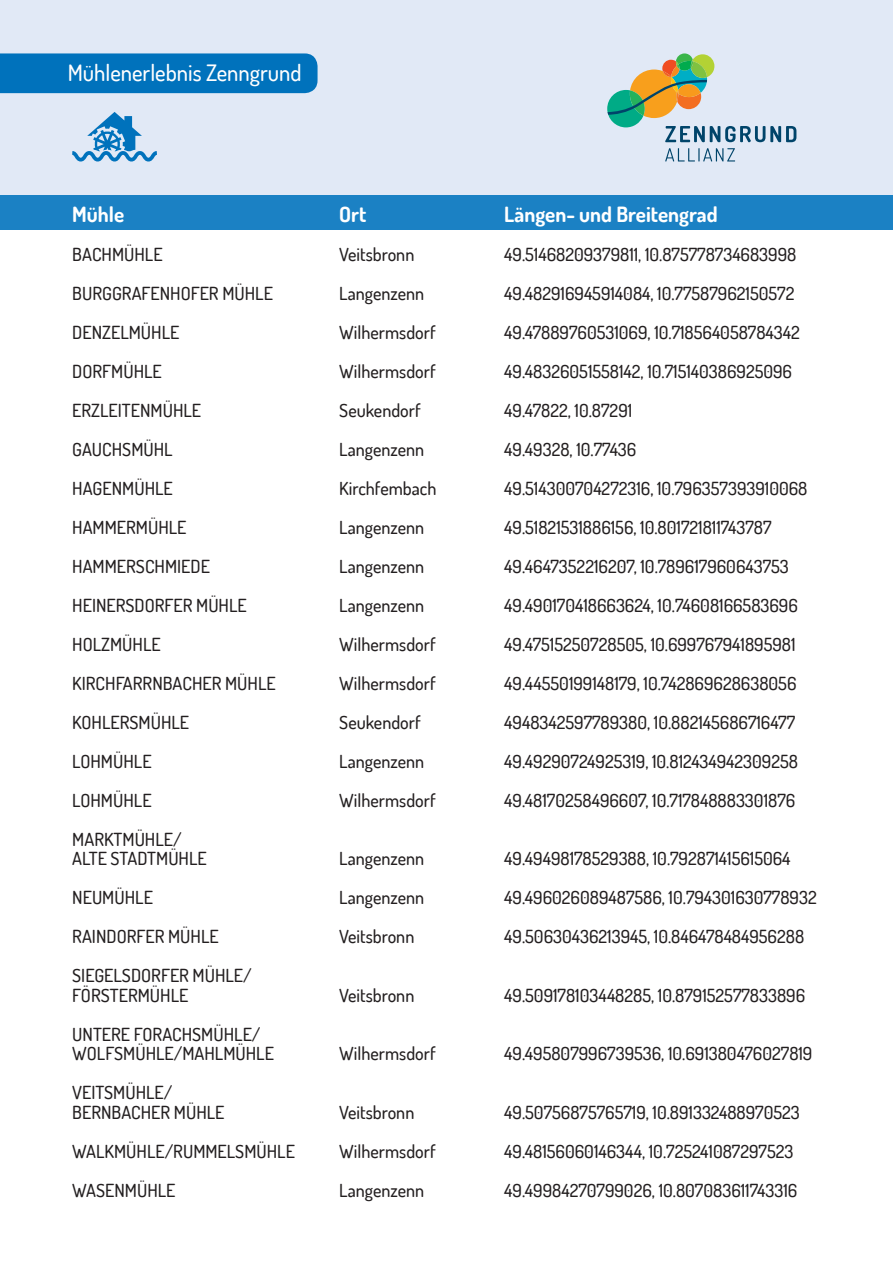
<style>
.page{position:relative;width:893px;height:1263px;background:#fff}
.page>*{position:absolute;margin:0;border:0;box-sizing:border-box;transform-origin:0 0}
.t1{font:500 22.5px "Dosis";color:#fff}
.t2{font:700 21px "Dosis";color:#fff}
.t3{font:500 18px/19.5px "Dosis";color:#231f20}
</style>
<div class="page">
<div style="left:0;top:0;width:893px;height:208px;background:#e1e9f6"></div>
<svg style="left:665px;top:148px;width:70px;height:13px"></svg>
<svg style="left:607px;top:53px;width:189px;height:89px"></svg>
<div style="left:0;top:196px;width:893px;height:34px;background:#1b81c4"></div>
<div style="left:0;top:53px;width:318px;height:40px;background:#0072bc"></div>
<svg style="left:72px;top:112px;width:85px;height:50px"></svg>
<p class="t1" style="left:68px;top:58px;width:235px">MÜHLENERLEBNIS ZENNGRUND</p>
<p class="t2" style="left:72px;top:200px;width:53px">Mühle</p>
<p class="t2" style="left:339px;top:200px;width:29px">Ort</p>
<p class="t2" style="left:504px;top:200px;width:215px">Längen- und Breitengrad</p>
<p class="t3" style="left:72px;top:245px;width:92px">BACHMÜHLE</p>
<p class="t3" style="left:339px;top:245px;width:77px">VEITSBRONN</p>
<p class="t3" style="left:504px;top:245px;width:294px">49.51468209379811, 10.875778734683998</p>
<p class="t3" style="left:72px;top:283px;width:239px">BURGGRAFENHOFER MÜHLE L</p>
<p class="t3" style="left:348px;top:283px;width:78px">ANGENZENN</p>
<p class="t3" style="left:504px;top:283px;width:292px">49.482916945914084, 10.77587962150572</p>
<p class="t3" style="left:72px;top:322px;width:109px">DENZELMÜHLE</p>
<p class="t3" style="left:339px;top:322px;width:98px">WILHERMSDORF</p>
<p class="t3" style="left:504px;top:322px;width:297px">49.47889760531069, 10.718564058784342</p>
<p class="t3" style="left:72px;top:361px;width:91px">DORFMÜHLE</p>
<p class="t3" style="left:339px;top:361px;width:98px">WILHERMSDORF</p>
<p class="t3" style="left:504px;top:361px;width:289px">49.48326051558142, 10.715140386925096</p>
<p class="t3" style="left:72px;top:400px;width:130px">ERZLEITENMÜHLE</p>
<p class="t3" style="left:339px;top:400px;width:83px">SEUKENDORF</p>
<p class="t3" style="left:504px;top:400px;width:129px">49.47822, 10.87291</p>
<p class="t3" style="left:72px;top:439px;width:102px">GAUCHSMÜHL</p>
<p class="t3" style="left:339px;top:439px;width:86px">LANGENZENN</p>
<p class="t3" style="left:504px;top:439px;width:134px">49.49328, 10.77436</p>
<p class="t3" style="left:72px;top:478px;width:102px">HAGENMÜHLE</p>
<p class="t3" style="left:339px;top:478px;width:99px">KIRCHFEMBACH</p>
<p class="t3" style="left:504px;top:478px;width:305px">49.514300704272316, 10.796357393910068</p>
<p class="t3" style="left:72px;top:517px;width:116px">HAMM ERMÜHLE</p>
<p class="t3" style="left:339px;top:517px;width:86px">LANGENZENN</p>
<p class="t3" style="left:504px;top:517px;width:269px">49.51821531886156, 10.801721811743787</p>
<p class="t3" style="left:72px;top:556px;width:139px">HAMM ERSCHMIEDE</p>
<p class="t3" style="left:339px;top:556px;width:86px">LANGENZENN</p>
<p class="t3" style="left:504px;top:556px;width:286px">49.4647352216207, 10.789617960643753</p>
<p class="t3" style="left:72px;top:595px;width:226px">HEINERSDORFER MÜHLE L</p>
<p class="t3" style="left:348px;top:595px;width:78px">ANGENZENN</p>
<p class="t3" style="left:504px;top:595px;width:295px">49.490170418663624, 10.74608166583696</p>
<p class="t3" style="left:72px;top:634px;width:90px">HOLZMÜHLE</p>
<p class="t3" style="left:339px;top:634px;width:98px">WILHERMSDORF</p>
<p class="t3" style="left:504px;top:634px;width:293px">49.47515250728505, 10.699767941895981</p>
<p class="t3" style="left:72px;top:673px;width:205px">KIRCHFARRNBACHER MÜHLE</p>
<p class="t3" style="left:339px;top:673px;width:98px">WILHERMSDORF</p>
<p class="t3" style="left:504px;top:673px;width:294px">49.44550199148179, 10.742869628638056</p>
<p class="t3" style="left:72px;top:712px;width:118px">KOHLERSMÜHLE</p>
<p class="t3" style="left:339px;top:712px;width:83px">SEUKENDORF</p>
<p class="t3" style="left:504px;top:712px;width:292px">4948342597789380, 10.882145686716477</p>
<p class="t3" style="left:72px;top:751px;width:81px">LOHMÜHLE</p>
<p class="t3" style="left:339px;top:751px;width:86px">LANGENZENN</p>
<p class="t3" style="left:504px;top:751px;width:295px">49.49290724925319, 10.812434942309258</p>
<p class="t3" style="left:72px;top:790px;width:81px">LOHMÜHLE</p>
<p class="t3" style="left:339px;top:790px;width:98px">WILHERMSDORF</p>
<p class="t3" style="left:504px;top:790px;width:292px">49.48170258496607, 10.717848883301876</p>
<p class="t3" style="left:72px;top:829px;width:136px">MARKTMÜHLE/<br>ALTE STADTMÜHLE</p>
<p class="t3" style="left:339px;top:848px;width:86px">LANGENZENN</p>
<p class="t3" style="left:504px;top:848px;width:288px">49.49498178529388, 10.792871415615064</p>
<p class="t3" style="left:72px;top:888px;width:82px">NEUMÜHLE</p>
<p class="t3" style="left:339px;top:888px;width:86px">LANGENZENN</p>
<p class="t3" style="left:504px;top:888px;width:314px">49.496026089487586, 10.794301630778932</p>
<p class="t3" style="left:72px;top:927px;width:148px">RAINDORFER MÜHLE</p>
<p class="t3" style="left:339px;top:927px;width:77px">VEITSBRONN</p>
<p class="t3" style="left:504px;top:927px;width:301px">49.50630436213945, 10.846478484956288</p>
<p class="t3" style="left:72px;top:966px;width:181px">SIEGELSDORFER MÜHLE/<br>FÖRSTERMÜHLE</p>
<p class="t3" style="left:339px;top:985px;width:77px">VEITSBRONN</p>
<p class="t3" style="left:504px;top:985px;width:302px">49.509178103448285, 10.879152577833896</p>
<p class="t3" style="left:72px;top:1024px;width:203px">UNTERE FORACHSM ÜHLE/<br>WOLFSM ÜHLE/MAHLMÜHLE</p>
<p class="t3" style="left:72px;top:1083px;width:154px">VEITSM ÜHLE/<br>BERNBACHER MÜHLE</p>
<p class="t3" style="left:339px;top:1044px;width:98px">WILHERMSDORF</p>
<p class="t3" style="left:504px;top:1044px;width:310px">49.495807996739536, 10.691380476027819</p>
<p class="t3" style="left:339px;top:1102px;width:77px">VEITSBRONN</p>
<p class="t3" style="left:504px;top:1102px;width:297px">49.50756875765719, 10.891332488970523</p>
<p class="t3" style="left:72px;top:1141px;width:224px">WALKM ÜHLE/RUMM ELSM ÜHLE</p>
<p class="t3" style="left:339px;top:1141px;width:98px">WILHERMSDORF</p>
<p class="t3" style="left:504px;top:1141px;width:291px">49.48156060146344, 10.725241087297523</p>
<p class="t3" style="left:72px;top:1180px;width:105px">WASENMÜHLE</p>
<p class="t3" style="left:339px;top:1180px;width:86px">LANGENZENN</p>
<p class="t3" style="left:504px;top:1180px;width:294px">49.49984270799026, 10.807083611743316</p>
</div>
